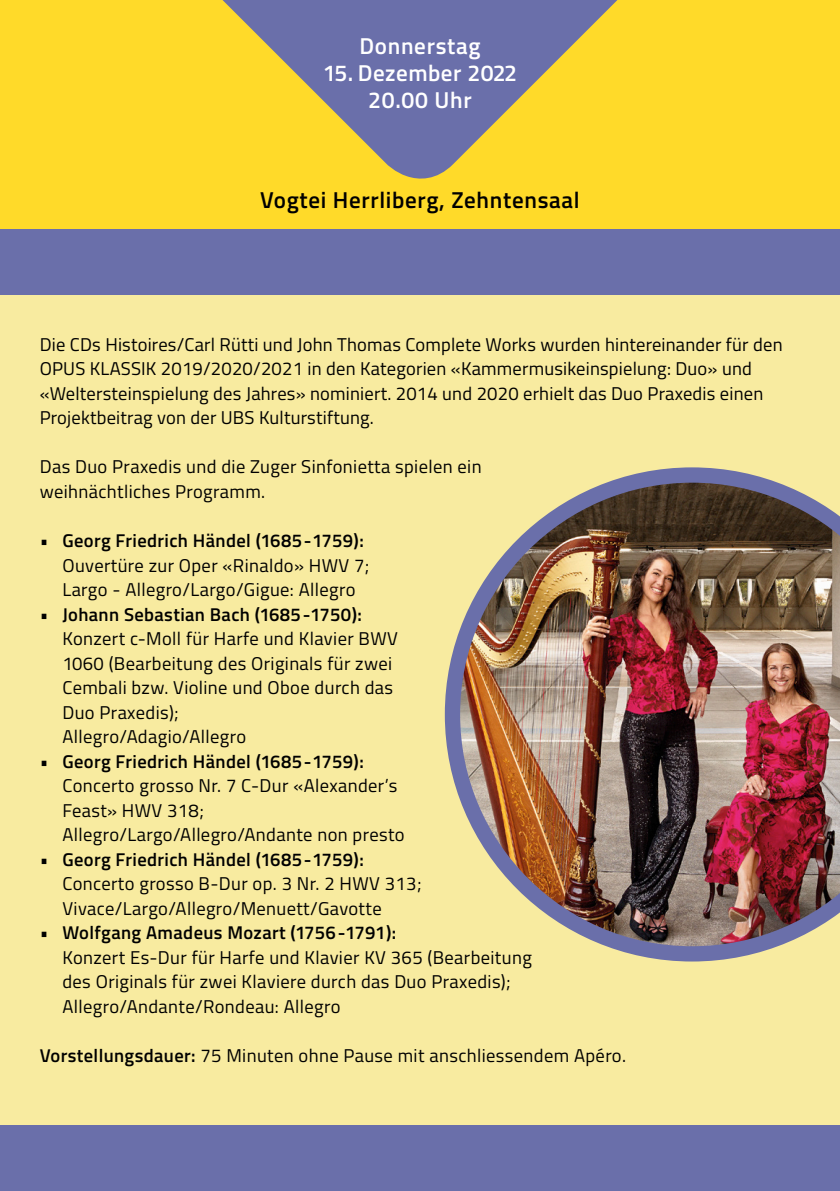
<style>
.page{position:relative;width:840px;height:1191px;background:#fff}
.page>*{position:absolute;margin:0;border:0;box-sizing:border-box;transform-origin:0 0}
._05_datum_inside{font:600 23px/27px "Titillium Web";letter-spacing:.03em;color:#fff;text-align:center}
._06_veranstaltungsor{font:600 23px "Titillium Web";letter-spacing:.03em;color:#000}
._05_copy_inside{font:18.4px/24.4px "Titillium Web";letter-spacing:.02em;color:#000}
.s1{font-weight:600}
</style>
<div class="page">
<div style="left:0;top:0;width:839px;height:236px;background:#ffda29"></div>
<div style="left:0;top:295px;width:839px;height:896px;background:#f8eba0"></div>
<div style="left:0;top:230px;width:839px;height:65px;background:#6a6faa"></div>
<svg style="left:222px;top:0;width:396px;height:179px"></svg>
<div style="left:0;top:1125px;width:839px;height:66px;background:#6a6faa"></div>
<img style="left:444px;top:467px;width:395px;height:494px">
<p class="_05_datum_inside" style="left:359px;top:32px;width:123px">Donnerstag</p>
<p class="_05_datum_inside" style="left:323px;top:59px;width:195px">15. Dezember 2022<br>20.00 Uhr</p>
<p class="_06_veranstaltungsor" style="left:260px;top:183px;width:321px">Vogtei Herrliberg, Zehntensaal</p>
<p class="_05_copy_inside" style="left:40px;top:331px;width:744px">Die CDs Histoires/Carl Rütti und John Thomas Complete Works wurden hintereinander für den OPUS KLASSIK 2019/2020/2021 in den Kategorien «Kammermusikeinspielung: Duo» und «Weltersteinspielung des Jahres» nominiert. 2014 und 2020 erhielt das Duo Praxedis einen Projektbeitrag von der UBS Kulturstiftung.</p>
<p class="_05_copy_inside" style="left:40px;top:454px;width:443px">Das Duo Praxedis und die Zuger Sinfonietta spielen ein weihnächtliches Programm.</p>
<p class="_05_copy_inside" style="left:62px;top:527px;width:308px;text-indent:-23px">• <span class="s1">Georg Friedrich Händel (1685-1759):<br></span>Ouvertüre zur Oper «Rinaldo» HWV 7;<br>Largo - Allegro/Largo/Gigue: Allegro</p>
<p class="_05_copy_inside" style="left:62px;top:601px;width:337px;text-indent:-23px">• <span class="s1">Johann Sebastian Bach (1685-1750):<br></span>Konzert c-Moll für Harfe und Klavier BWV 1060 (Bearbeitung des Originals für zwei Cembali bzw. Violine und Oboe durch das Duo Praxedis);<br>Allegro/Adagio/Allegro</p>
<p class="_05_copy_inside" style="left:62px;top:748px;width:343px;text-indent:-23px">• <span class="s1">Georg Friedrich Händel (1685-1759):<br></span>Concerto grosso Nr. 7 C-Dur «Alexander’s Feast» HWV 318; Allegro/Largo/Allegro/Andante non presto</p>
<p class="_05_copy_inside" style="left:62px;top:846px;width:360px;text-indent:-23px">• <span class="s1">Georg Friedrich Händel (1685-1759):<br></span>Concerto grosso B-Dur op. 3 Nr. 2 HWV 313;<br>Vivace/Largo/Allegro/Menuett/Gavotte</p>
<p class="_05_copy_inside" style="left:62px;top:919px;width:470px;text-indent:-23px">• <span class="s1">Wolfgang Amadeus Mozart (1756-1791):<br></span>Konzert Es-Dur für Harfe und Klavier KV 365 (Bearbeitung des Originals für zwei Klaviere durch das Duo Praxedis); Allegro/Andante/Rondeau: Allegro</p>
<p class="_05_copy_inside" style="left:40px;top:1042px;width:587px"><span class="s1">Vorstellungsdauer:</span> 75 Minuten ohne Pause mit anschliessendem Apéro.</p>
</div>
